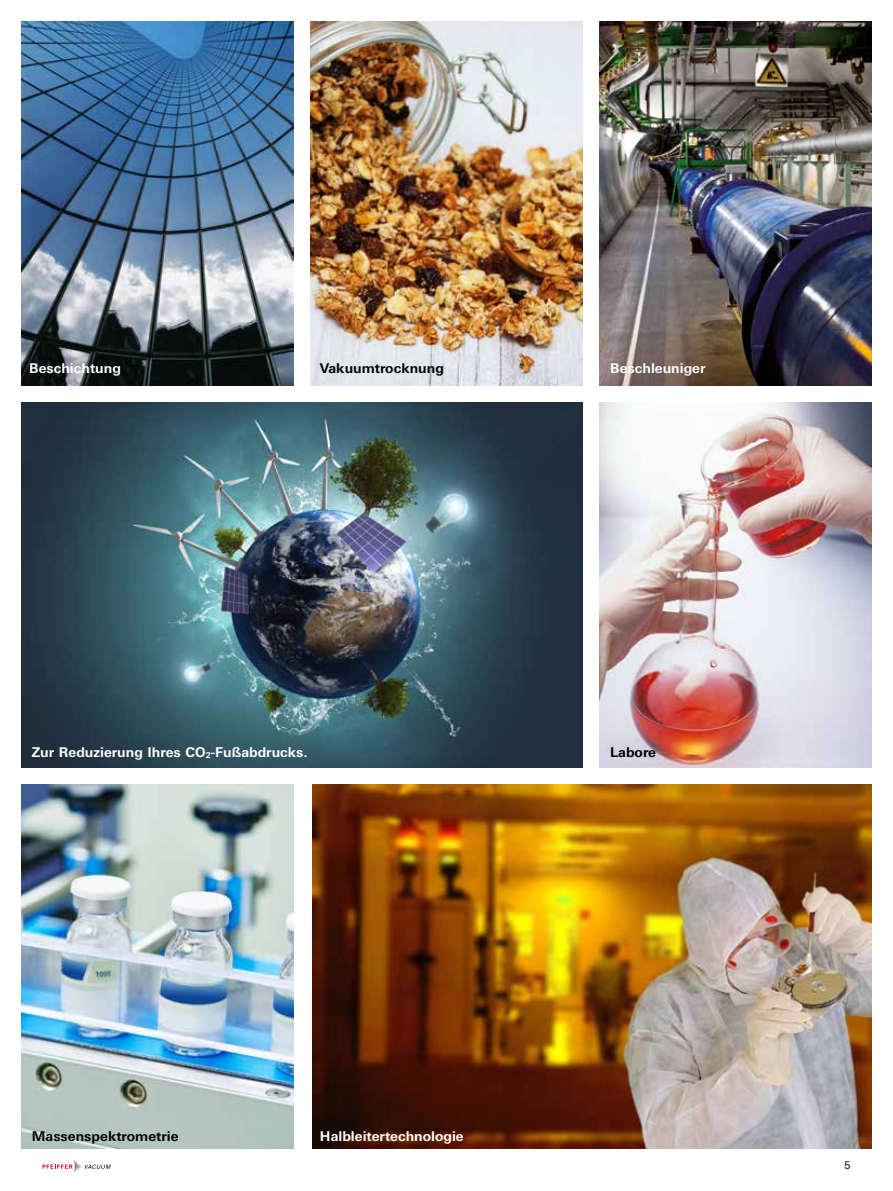
<style>
.page{position:relative;width:893px;height:1191px;background:#fff}
.page>*{position:absolute;margin:0;border:0;box-sizing:border-box;transform-origin:0 0}
.t1{font:700 13.5px "Univers Next W1 G";color:#fff}
.t2{font:700 13.5px "Univers Next W1 G";color:#000}
.t3{font:10.5px "Univers Next W1 G";color:#000}
</style>
<div class="page">
<svg style="left:43px;top:1160px;width:68px;height:12px"></svg>
<img style="left:21px;top:21px;width:272px;height:364px">
<img style="left:310px;top:21px;width:272px;height:364px">
<img style="left:600px;top:21px;width:272px;height:364px">
<img style="left:21px;top:403px;width:561px;height:364px">
<img style="left:600px;top:403px;width:272px;height:364px">
<img style="left:21px;top:784px;width:272px;height:364px">
<img style="left:313px;top:784px;width:559px;height:364px">
<p class="t1" style="left:29px;top:360px;width:93px">Beschichtung</p>
<p class="t1" style="left:610px;top:360px;width:97px">Beschleuniger</p>
<p class="t2" style="left:320px;top:360px;width:125px">Vakuumtrocknung</p>
<p class="t1" style="left:32px;top:744px;width:277px">Zur Reduzierung Ihres CO<sub>2</sub>-Fußabdrucks.</p>
<p class="t2" style="left:610px;top:744px;width:47px">Labore</p>
<p class="t2" style="left:32px;top:1128px;width:148px">Massenspektrometrie</p>
<p class="t1" style="left:320px;top:1128px;width:145px">Halbleitertechnologie</p>
<p class="t3" style="left:844px;top:1159px;width:8px">5</p>
</div>
